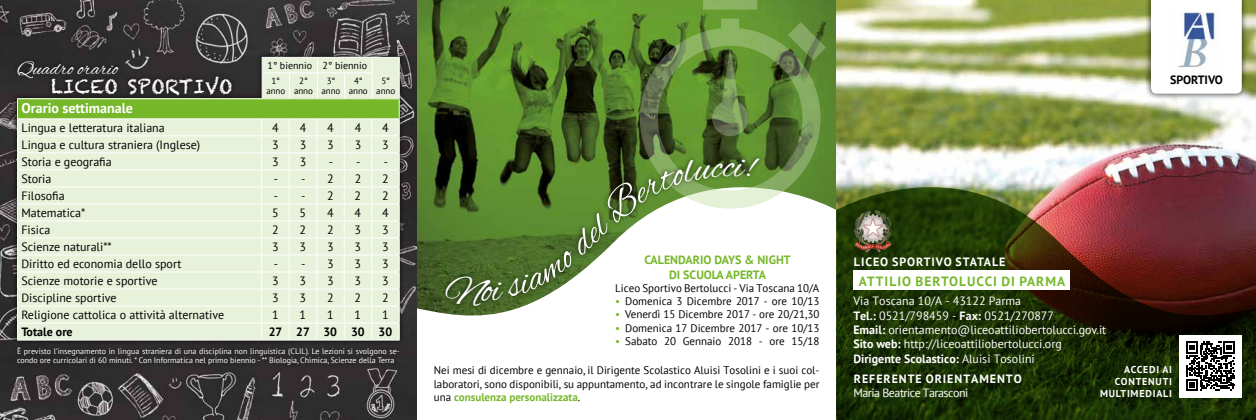
<style>
.page{position:relative;width:1256px;height:420px;background:#fff}
.page>*{position:absolute;margin:0;border:0;box-sizing:border-box;transform-origin:0 0}
.t1{font:40px "Alex Brush";color:#fff}
.t2{font:20.4px "Alex Brush";color:#fff}
.t3{font:19px "Chalkduster";letter-spacing:.01em;color:#fff}
.t4{font:700 14px "PT Sans";color:#fff}
.t5{font:700 13.4px "PT Sans";letter-spacing:.08em;color:#76b82a}
.t6{font:12px "PT Sans";color:#000}
.t7{font:12px/14.4px "PT Sans";color:#fff}
.t8{font:700 12px "PT Sans";letter-spacing:.08em;color:#fff}
.t9{font:700 12px/14.4px "PT Sans";color:#76b82a;text-align:center}
.t10{font:700 12px "PT Sans";color:#000}
.t11{font:12px "PT Sans";letter-spacing:-.04em;color:#fff}
.t12{font:11px/13.2px "PT Sans";color:#000;text-align:justify}
.t13{font:700 10px/12px "PT Sans";letter-spacing:.08em;color:#fff;text-align:right}
.t14{font:10px "PT Sans";color:#000}
.t15{font:9px/10.8px "PT Sans";letter-spacing:-.01em;color:#000;text-align:center}
.t16{font:8px/9.6px "PT Sans";color:#fff}
.s1{color:#76b82a}
.s2{font-weight:700;color:#76b82a}
.s3{font-weight:700}
</style>
<div class="page">
<img style="left:417px;top:0;width:419px;height:141px">
<svg style="left:417px;top:141px;width:419px;height:175px"></svg>
<img style="left:0;top:0;width:417px;height:420px">
<img style="left:836px;top:0;width:420px;height:186px">
<svg style="left:836px;top:186px;width:420px;height:234px;background:#362f11"></svg>
<div style="left:11px;top:51px;width:394px;height:318px;background:#000;opacity:.75"></div>
<div style="left:18px;top:99px;width:381px;height:20px;background:#76b82a"></div>
<div style="left:18px;top:119px;width:243px;height:220px;background:#e8f1da"></div>
<hr style="left:17px;top:98px;width:245px;height:1px;background:#fff">
<hr style="left:17px;top:118px;width:245px;height:1px;background:#fff">
<hr style="left:17px;top:135px;width:245px;height:1px;background:#fff">
<hr style="left:17px;top:152px;width:245px;height:1px;background:#fff">
<hr style="left:17px;top:169px;width:245px;height:1px;background:#fff">
<hr style="left:17px;top:186px;width:245px;height:1px;background:#fff">
<hr style="left:17px;top:203px;width:245px;height:1px;background:#fff">
<hr style="left:17px;top:220px;width:245px;height:1px;background:#fff">
<hr style="left:17px;top:237px;width:245px;height:1px;background:#fff">
<hr style="left:17px;top:254px;width:245px;height:1px;background:#fff">
<hr style="left:17px;top:271px;width:245px;height:1px;background:#fff">
<hr style="left:17px;top:288px;width:245px;height:1px;background:#fff">
<hr style="left:17px;top:305px;width:245px;height:1px;background:#fff">
<hr style="left:17px;top:322px;width:245px;height:1px;background:#fff">
<svg style="left:17px;top:99px;width:1px;height:240px"></svg>
<hr style="left:17px;top:339px;width:245px;height:1px;background:#fff">
<svg style="left:261px;top:57px;width:139px;height:283px;background:#e1edd1"></svg>
<svg style="left:640px;top:0;width:186px;height:158px;background:#5f8539"></svg>
<div style="left:440px;top:153px;width:324px;height:158px;background:#000;opacity:.75"></div>
<div style="left:853px;top:270px;width:217px;height:20px;background:#fff"></div>
<img style="left:853px;top:208px;width:40px;height:45px">
<div style="left:1145px;top:0;width:103px;height:100px;background:#000;opacity:.75"></div>
<svg style="left:1151px;top:0;width:91px;height:94px"></svg>
<img style="left:1172px;top:12px;width:49px;height:58px">
<div style="left:1179px;top:334px;width:63px;height:63px;background:#fff"></div>
<svg style="left:1186px;top:341px;width:49px;height:49px"></svg>
<svg style="left:445px;top:158px;width:381px;height:148px"></svg>
<h2 class="t2" style="left:17px;top:57px;width:103px">Quadro orario</h2>
<h3 class="t3" style="left:51px;top:75px;width:183px">LICEO SPORTIVO</h3>
<p class="t14" style="left:268px;top:59px;width:101px">1° biennio 2° biennio</p>
<p class="t15" style="left:266px;top:75px;width:20px">1° anno</p>
<p class="t15" style="left:294px;top:75px;width:20px">2° anno</p>
<p class="t15" style="left:322px;top:75px;width:20px">3° anno</p>
<p class="t15" style="left:349px;top:75px;width:20px">4° anno</p>
<p class="t15" style="left:376px;top:75px;width:20px">5° anno</p>
<p class="t4" style="left:22px;top:99px;width:113px">Orario settimanale</p>
<p class="t6" style="left:22px;top:120px;width:145px">Lingua e letteratura italiana</p>
<p class="t6" style="left:272px;top:120px;width:8px">4</p>
<p class="t6" style="left:300px;top:120px;width:8px">4</p>
<p class="t6" style="left:327px;top:120px;width:8px">4</p>
<p class="t6" style="left:355px;top:120px;width:8px">4</p>
<p class="t6" style="left:382px;top:120px;width:8px">4</p>
<p class="t6" style="left:21px;top:137px;width:180px">Lingua e cultura straniera (Inglese)</p>
<p class="t6" style="left:272px;top:137px;width:8px">3</p>
<p class="t6" style="left:300px;top:137px;width:8px">3</p>
<p class="t6" style="left:327px;top:137px;width:8px">3</p>
<p class="t6" style="left:355px;top:137px;width:8px">3</p>
<p class="t6" style="left:382px;top:137px;width:8px">3</p>
<p class="t6" style="left:21px;top:154px;width:92px">Storia e geografia</p>
<p class="t6" style="left:272px;top:154px;width:8px">3</p>
<p class="t6" style="left:300px;top:154px;width:8px">3</p>
<p class="t6" style="left:329px;top:154px;width:33px">- -</p>
<p class="t6" style="left:384px;top:154px;width:6px">-</p>
<p class="t6" style="left:21px;top:171px;width:31px">Storia</p>
<p class="t6" style="left:274px;top:171px;width:33px">- -</p>
<p class="t6" style="left:327px;top:171px;width:8px">2</p>
<p class="t6" style="left:355px;top:171px;width:8px">2</p>
<p class="t6" style="left:382px;top:171px;width:8px">2</p>
<p class="t6" style="left:21px;top:188px;width:45px">Filosofia</p>
<p class="t6" style="left:274px;top:188px;width:33px">- -</p>
<p class="t6" style="left:327px;top:188px;width:8px">2</p>
<p class="t6" style="left:355px;top:188px;width:8px">2</p>
<p class="t6" style="left:382px;top:188px;width:8px">2</p>
<p class="t6" style="left:21px;top:205px;width:66px">Matematica*</p>
<p class="t6" style="left:272px;top:205px;width:8px">5</p>
<p class="t6" style="left:300px;top:205px;width:8px">5</p>
<p class="t6" style="left:327px;top:205px;width:8px">4</p>
<p class="t6" style="left:355px;top:205px;width:8px">4</p>
<p class="t6" style="left:382px;top:205px;width:8px">4</p>
<p class="t6" style="left:21px;top:222px;width:31px">Fisica</p>
<p class="t6" style="left:272px;top:222px;width:8px">2</p>
<p class="t6" style="left:300px;top:222px;width:8px">2</p>
<p class="t6" style="left:327px;top:222px;width:8px">2</p>
<p class="t6" style="left:355px;top:222px;width:8px">3</p>
<p class="t6" style="left:382px;top:222px;width:8px">3</p>
<p class="t6" style="left:21px;top:239px;width:92px">Scienze naturali**</p>
<p class="t6" style="left:272px;top:239px;width:8px">3</p>
<p class="t6" style="left:300px;top:239px;width:8px">3</p>
<p class="t6" style="left:327px;top:239px;width:8px">3</p>
<p class="t6" style="left:355px;top:239px;width:8px">3</p>
<p class="t6" style="left:382px;top:239px;width:8px">3</p>
<p class="t6" style="left:21px;top:256px;width:162px">Diritto ed economia dello sport</p>
<p class="t6" style="left:274px;top:256px;width:33px">- -</p>
<p class="t6" style="left:327px;top:256px;width:8px">3</p>
<p class="t6" style="left:355px;top:256px;width:8px">3</p>
<p class="t6" style="left:382px;top:256px;width:8px">3</p>
<p class="t6" style="left:21px;top:273px;width:138px">Scienze motorie e sportive</p>
<p class="t6" style="left:272px;top:273px;width:8px">3</p>
<p class="t6" style="left:300px;top:273px;width:8px">3</p>
<p class="t6" style="left:327px;top:273px;width:8px">3</p>
<p class="t6" style="left:355px;top:273px;width:8px">3</p>
<p class="t6" style="left:382px;top:273px;width:8px">3</p>
<p class="t6" style="left:21px;top:290px;width:97px">Discipline sportive</p>
<p class="t6" style="left:272px;top:290px;width:8px">3</p>
<p class="t6" style="left:300px;top:290px;width:8px">3</p>
<p class="t6" style="left:327px;top:290px;width:8px">2</p>
<p class="t6" style="left:355px;top:290px;width:8px">2</p>
<p class="t6" style="left:382px;top:290px;width:8px">2</p>
<p class="t6" style="left:21px;top:307px;width:204px">Religione cattolica o attività alternative</p>
<p class="t6" style="left:272px;top:307px;width:8px">1</p>
<p class="t6" style="left:299px;top:307px;width:8px">1</p>
<p class="t6" style="left:327px;top:307px;width:8px">1</p>
<p class="t6" style="left:355px;top:307px;width:8px">1</p>
<p class="t6" style="left:382px;top:307px;width:8px">1</p>
<p class="t10" style="left:21px;top:324px;width:53px">Totale ore</p>
<p class="t10" style="left:269px;top:324px;width:125px">27 27 30 30 30</p>
<p class="t16" style="left:17px;top:345px;width:384px">È previsto l’insegnamento in lingua straniera di una disciplina non linguistica (CLIL). Le lezioni si svolgono se&shy;condo ore curricolari di 60 minuti. * Con Informatica nel primo biennio - ** Biologia, Chimica, Scienze della Terra</p>
<h1 class="t1" style="left:735px;top:143px;width:11px">i</h1>
<p class="t9" style="left:644px;top:252px;width:148px">CALENDARIO DAYS &amp; NIGHT<br>DI SCUOLA APERTA</p>
<p class="t12" style="left:615px;top:281px;width:206px">Liceo Sportivo Bertolucci - Via Toscana 10/A</p>
<p class="t12" style="left:615px;top:294px;width:206px"><span class="s1">•</span> Domenica 3 Dicembre 2017 - ore 10/13</p>
<p class="t12" style="left:615px;top:307px;width:206px"><span class="s1">•</span> Venerdì 15 Dicembre 2017 - ore 20/21,30</p>
<p class="t12" style="left:615px;top:321px;width:206px"><span class="s1">•</span> Domenica 17 Dicembre 2017 - ore 10/13</p>
<p class="t12" style="left:615px;top:334px;width:206px"><span class="s1">•</span> Sabato 20 Gennaio 2018 - ore 15/18</p>
<p class="t12" style="left:434px;top:363px;width:387px">Nei mesi di dicembre e gennaio, il Dirigente Scolastico Aluisi Tosolini e i suoi col&shy;laboratori, sono disponibili, su appuntamento, ad incontrare le singole famiglie per una <span class="s2">consulenza personalizzata</span>.</p>
<p class="t8" style="left:854px;top:254px;width:153px">LICEO SPORTIVO STATALE</p>
<p class="t5" style="left:859px;top:272px;width:208px">ATTILIO BERTOLUCCI DI PARMA</p>
<p class="t10" style="left:1170px;top:71px;width:54px">SPORTIVO</p>
<p class="t7" style="left:853px;top:293px;width:254px">Via Toscana 10/A - 43122 Parma<br><span class="s3">Tel.:</span> 0521/798459 - <span class="s3">Fax:</span> 0521/270877<br><span class="s3">Email:</span> orientamento@liceoattiliobertolucci.gov.it <span class="s3">Sito web:</span> http://liceoattiliobertolucci.org <span class="s3">Dirigente Scolastico:</span> Aluisi Tosolini</p>
<p class="t8" style="left:854px;top:370px;width:169px">REFERENTE ORIENTAMENTO</p>
<p class="t11" style="left:853px;top:385px;width:116px">Maria Beatrice Tarasconi</p>
<p class="t13" style="left:1100px;top:363px;width:74px">ACCEDI AI<br>CONTENUTI<br>MULTIMEDIALI</p>
</div>
